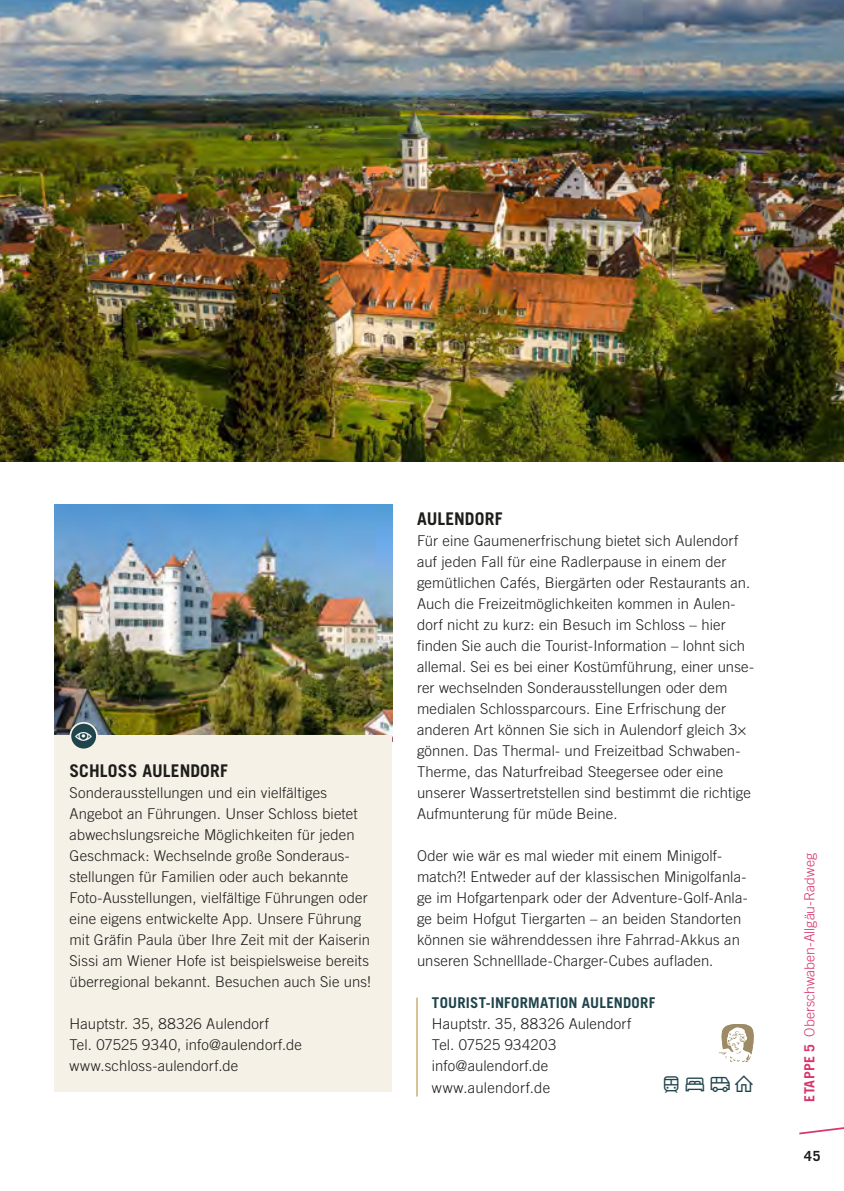
<style>
.page{position:relative;width:844px;height:1191px;background:#fff}
.page>*{position:absolute;margin:0;border:0;box-sizing:border-box;transform-origin:0 0}
.t1{font:700 17.5px "Trade Gothic LT Std";letter-spacing:.005em;color:#1d1d1b}
.t2{font:300 14.88px/21px "Trade Gothic LT Std";letter-spacing:.01em;color:#1d1d1b}
.t3{font:700 14.88px "Trade Gothic LT Std";letter-spacing:.015em;color:#20444c}
.t4{font:300 14px "Trade Gothic LT Std";letter-spacing:.005em;color:#d8356e}
.t5{font:700 14px "Trade Gothic LT Std";color:#1d1d1b}
.s1{font-weight:700}
</style>
<div class="page">
<img style="left:0;top:0;width:843px;height:461px">
<img style="left:55px;top:504px;width:337px;height:231px">
<hr style="left:416px;top:997px;width:2px;height:99px;background:#d0bb87">
<svg style="left:719px;top:1024px;width:35px;height:38px"></svg>
<div style="left:55px;top:735px;width:337px;height:357px;background:#f6f1e7"></div>
<div style="left:70px;top:723px;width:27px;height:26px;background:#20444c;border-radius:50%"></div>
<div style="left:69px;top:722px;width:29px;height:28px;border:2px solid #f6f1e7;border-radius:50%"></div>
<svg style="left:799px;top:1127px;width:44px;height:8px"></svg>
<p class="t1" style="left:69px;top:760px;width:160px">SCHLOSS AULENDORF</p>
<p class="t2" style="left:69px;top:782px;width:302px">Sonderausstellungen und ein vielfältiges Angebot an Führungen. Unser Schloss bietet abwechslungsreiche Möglichkeiten für jeden Geschmack: Wechselnde große Sonderaus&shy;stellungen für Familien oder auch bekannte Foto-Ausstellungen, vielfältige Führungen oder eine eigens entwickelte App. Unsere Führung mit Gräfin Paula über Ihre Zeit mit der Kaiserin Sissi am Wiener Hofe ist beispielsweise bereits überregional bekannt. Besuchen auch Sie uns!</p>
<p class="t2" style="left:69px;top:1013px;width:234px">Hauptstr. 35, 88326 Aulendorf<br>Tel. 07525 9340, info@aulendorf.de www.schloss-aulendorf.de</p>
<p class="t1" style="left:417px;top:508px;width:87px">AULENDORF</p>
<p class="t2" style="left:417px;top:530px;width:338px">Für eine Gaumenerfrischung bietet sich Aulendorf auf jeden Fall für eine Radlerpause in einem der gemütlichen Cafés, Biergärten oder Restaurants an.<br>Auch die Freizeitmöglichkeiten kommen in Aulen&shy;dorf nicht zu kurz: ein Besuch im Schloss – hier finden Sie auch die Tourist-Information – lohnt sich allemal. Sei es bei einer Kostümführung, einer unse&shy;rer wechselnden Sonderausstellungen oder dem medialen Schlossparcours. Eine Erfrischung der anderen Art können Sie sich in Aulendorf gleich 3× gönnen. Das Thermal- und Freizeitbad Schwaben-Therme, das Naturfreibad Steegersee oder eine unserer Wassertretstellen sind bestimmt die richtige Aufmunterung für müde Beine.</p>
<p class="t2" style="left:417px;top:845px;width:332px">Oder wie wär es mal wieder mit einem Minigolf&shy;match?! Entweder auf der klassischen Minigolfanla&shy;ge im Hofgartenpark oder der Adventure-Golf-Anla&shy;ge beim Hofgut Tiergarten – an beiden Standorten können sie währenddessen ihre Fahrrad-Akkus an unseren Schnelllade-Charger-Cubes aufladen.</p>
<p class="t3" style="left:432px;top:994px;width:225px">TOURIST-INFORMATION AULENDORF</p>
<p class="t2" style="left:432px;top:1013px;width:201px">Hauptstr. 35, 88326 Aulendorf<br>Tel. 07525 934203 info@aulendorf.de www.aulendorf.de</p>
<p class="t4" style="left:800px;top:1101px;width:250px;rotate:-90deg"><span class="s1">ETAPPE 5</span> Oberschwaben-Allgäu-Radweg</p>
<p class="t5" style="left:804px;top:1146px;width:18px">45</p>
</div>
